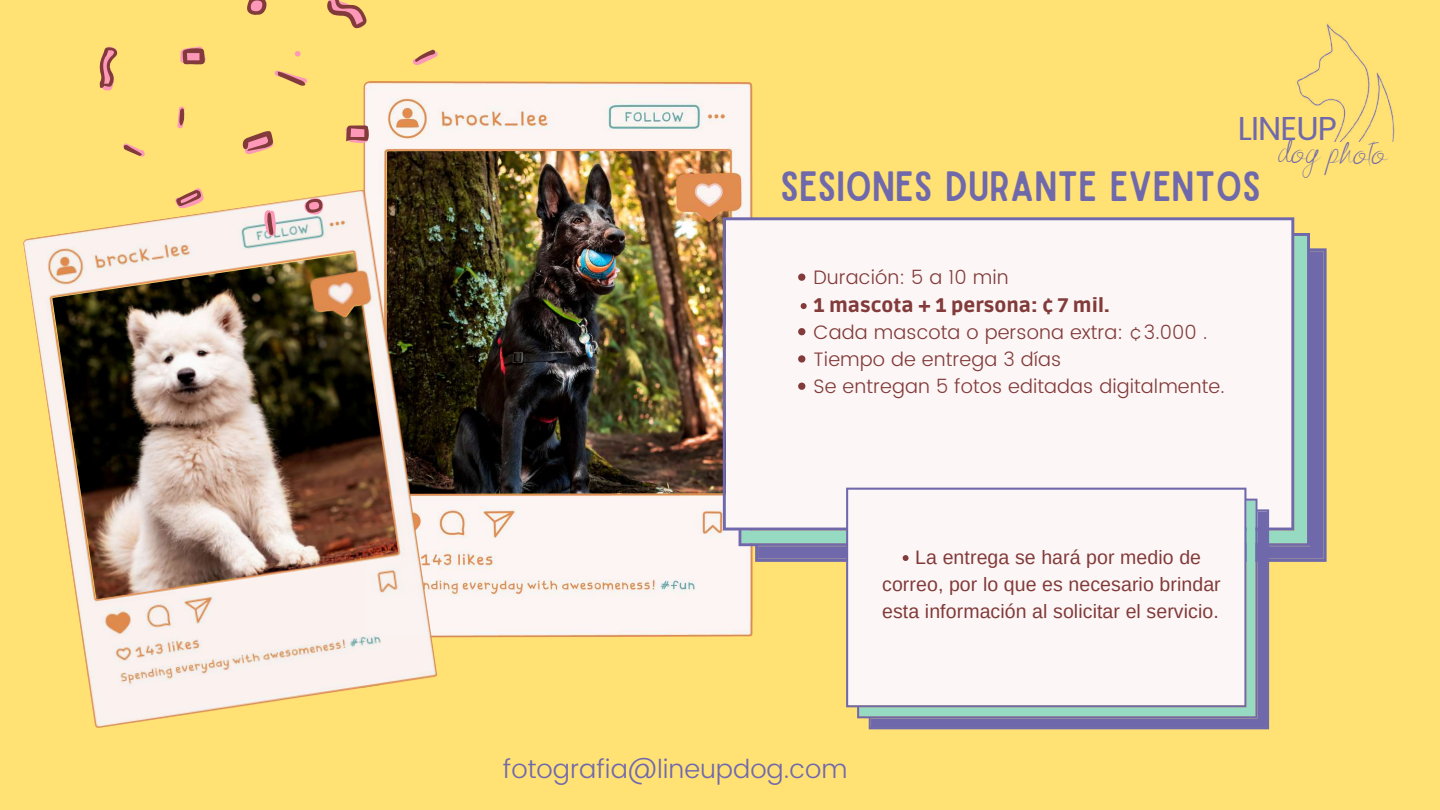
<style>
.page{position:relative;width:1440px;height:810px;background:#ffe174}
.page>*{position:absolute;margin:0;border:0;box-sizing:border-box;transform-origin:0 0}
.t1{font:40.5px "Sailors";letter-spacing:.005em;color:#6f69ac}
.t2{font:38.3px "Alamanda";color:#6f69ac}
.t3{font:33.2px "Poppins";letter-spacing:-.025em;color:#6f69ac}
.t4{font:300 26px "Poppins";color:#6f69ac}
.t5{font:300 19.5px/27.3px "Poppins";letter-spacing:.005em;color:#823a3a}
.t6{font:19.5px/27.3px "Arimo";letter-spacing:.005em;color:#823a3a}
.t7{font:900 19.5px "Ruda";letter-spacing:.005em;color:#823a3a}
</style>
<div class="page">
<img style="left:438px;top:81px;width:315px;height:556px">
<img style="left:23px;top:228px;width:415px;height:500px">
<svg style="left:723px;top:217px;width:604px;height:345px;background:#efecee"></svg>
<svg style="left:846px;top:488px;width:423px;height:241px;background:#e8e7ea"></svg>
<svg style="left:99px;top:0;width:336px;height:235px"></svg>
<svg style="left:798px;top:274px;width:7px;height:7px"></svg>
<svg style="left:801px;top:303px;width:6px;height:6px"></svg>
<svg style="left:798px;top:328px;width:7px;height:7px"></svg>
<svg style="left:798px;top:355px;width:7px;height:8px"></svg>
<svg style="left:798px;top:383px;width:7px;height:7px"></svg>
<svg style="left:903px;top:555px;width:6px;height:6px"></svg>
<img style="left:1297px;top:24px;width:98px;height:117px">
<h3 class="t3" style="left:1238px;top:109px;width:101px">LINEUP</h3>
<h2 class="t2" style="left:1280px;top:126px;width:111px;rotate:1deg">dog photo</h2>
<h1 class="t1" style="left:780px;top:171px;width:482px">SESIONES DURANTE EVENTOS</h1>
<p class="t5" style="left:814px;top:264px;width:197px">Duración: 5 a 10 min</p>
<p class="t7" style="left:814px;top:294px;width:298px">1 mascota + 1 persona: ¢ 7 mil.</p>
<p class="t5" style="left:814px;top:319px;width:413px">Cada mascota o persona extra: ¢3.000 .<br>Tiempo de entrega 3 días<br>Se entregan 5 fotos editadas digitalmente.</p>
<p class="t6" style="left:882px;top:544px;width:340px;text-indent:33px">La entrega se hará por medio de correo, por lo que es necesario brindar esta información al solicitar el servicio.</p>
<h3 class="t4" style="left:503px;top:754px;width:346px">fotografia@lineupdog.com</h3>
</div>
